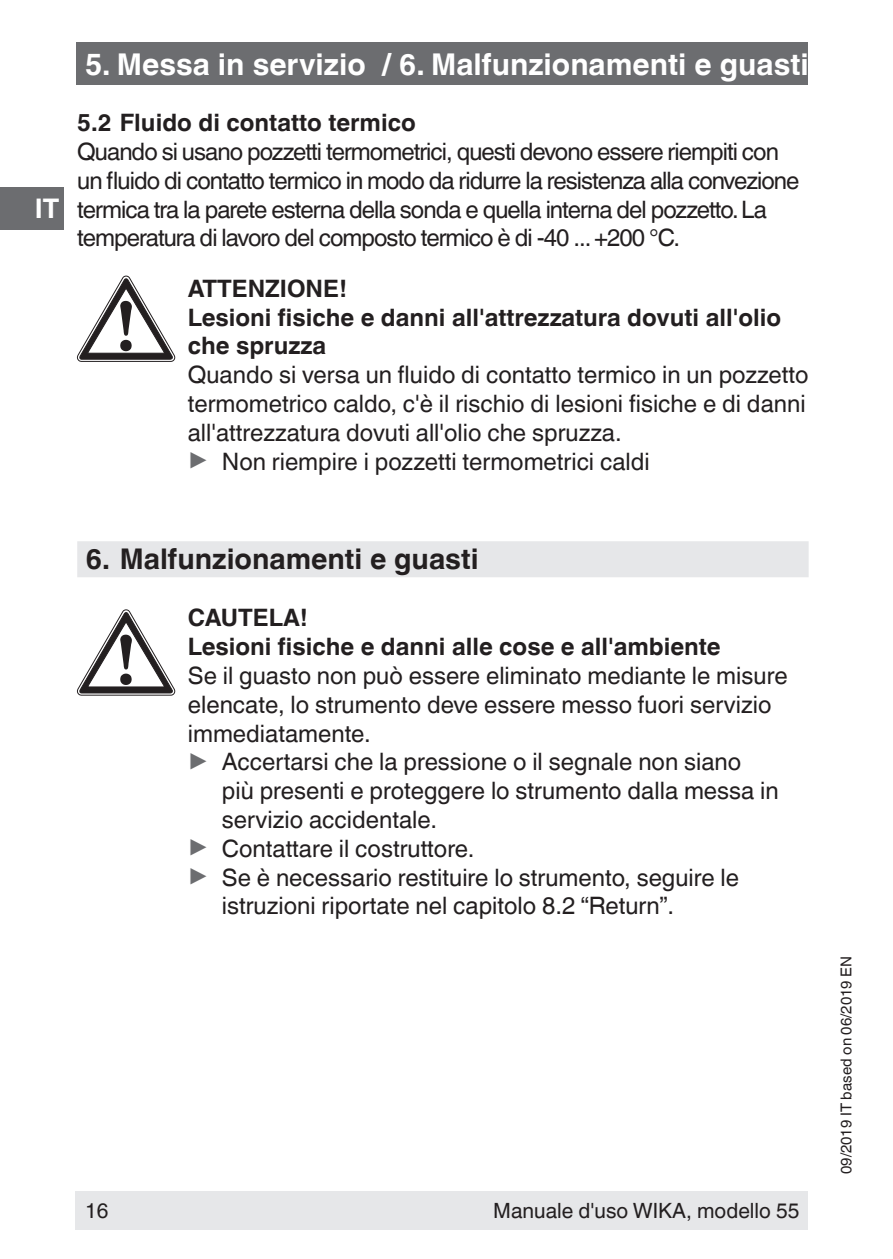
<style>
.page{position:relative;width:893px;height:1259px;background:#fff}
.page>*{position:absolute;margin:0;border:0;box-sizing:border-box;transform-origin:0 0}
.t1{font:700 30px "Helvetica World";color:#fff}
.t2{font:700 28.5px "Helvetica World";color:#231f20}
.t3{font:700 27px "Helvetica World";color:#fff}
.t4{font:24px/28.8px "Helvetica World";color:#231f20}
.t5{font:24px/28.8px "Helvetica World";letter-spacing:-.04em;color:#231f20}
.t6{font:700 24px/28.8px "Helvetica World";color:#231f20}
.t7{font:21px "Helvetica World";color:#231f20}
.t8{font:15px "Helvetica World";color:#231f20}
.s1{font-size:26.7px;color:#6c6d70}
</style>
<div class="page">
<div style="left:0;top:187px;width:64px;height:43px;background:#6c6d70"></div>
<div style="left:75px;top:1191px;width:733px;height:38px;background:#e6e7e9"></div>
<div style="left:77px;top:43px;width:731px;height:42px;background:#6c6d70"></div>
<div style="left:77px;top:541px;width:732px;height:36px;background:#e6e7e9"></div>
<svg style="left:77px;top:276px;width:98px;height:86px"></svg>
<svg style="left:77px;top:609px;width:98px;height:86px"></svg>
<p class="t3" style="left:35px;top:193px;width:26px">IT</p>
<p class="t1" style="left:85px;top:47px;width:725px">5. Messa in servizio / 6. Malfunzionamenti e guasti</p>
<p class="t6" style="left:77px;top:109px;width:340px">5.2 Fluido di contatto termico</p>
<p class="t5" style="left:77px;top:137px;width:724px">Quando si usano pozzetti termometrici, questi devono essere riempiti con un fluido di contatto termico in modo da ridurre la resistenza alla convezione termica tra la parete esterna della sonda e quella interna del pozzetto. La temperatura di lavoro del composto termico è di -40 ... +200 °C.</p>
<p class="t6" style="left:188px;top:274px;width:595px">ATTENZIONE!<br>Lesioni fisiche e danni all'attrezzatura dovuti all'olio che spruzza</p>
<p class="t4" style="left:188px;top:361px;width:622px">Quando si versa un fluido di contatto termico in un pozzetto termometrico caldo, c'è il rischio di lesioni fisiche e di danni all'attrezzatura dovuti all'olio che spruzza.<br><span class="s1">▶</span> Non riempire i pozzetti termometrici caldi</p>
<p class="t2" style="left:86px;top:542px;width:394px">6. Malfunzionamenti e guasti</p>
<p class="t6" style="left:188px;top:604px;width:534px">CAUTELA!<br>Lesioni fisiche e danni alle cose e all'ambiente</p>
<p class="t4" style="left:188px;top:661px;width:601px">Se il guasto non può essere eliminato mediante le misure elencate, lo strumento deve essere messo fuori servizio immediatamente.<br><span class="s1">▶</span> Accertarsi che la pressione o il segnale non siano</p>
<p class="t4" style="left:222px;top:776px;width:558px">più presenti e proteggere lo strumento dalla messa in</p>
<p class="t4" style="left:222px;top:805px;width:217px">servizio accidentale.</p>
<p class="t4" style="left:188px;top:834px;width:288px"><span class="s1">▶</span> Contattare il costruttore.</p>
<p class="t4" style="left:188px;top:863px;width:553px"><span class="s1">▶</span> Se è necessario restituire lo strumento, seguire le</p>
<p class="t4" style="left:222px;top:892px;width:454px">istruzioni riportate nel capitolo 8.2 “Return”.</p>
<p class="t7" style="left:85px;top:1198px;width:25px">16</p>
<p class="t7" style="left:493px;top:1198px;width:308px">Manuale d'uso WIKA, modello 55</p>
<p class="t8" style="left:838px;top:1174px;width:220px;rotate:-90deg">09/2019 IT based on 06/2019 EN</p>
</div>
